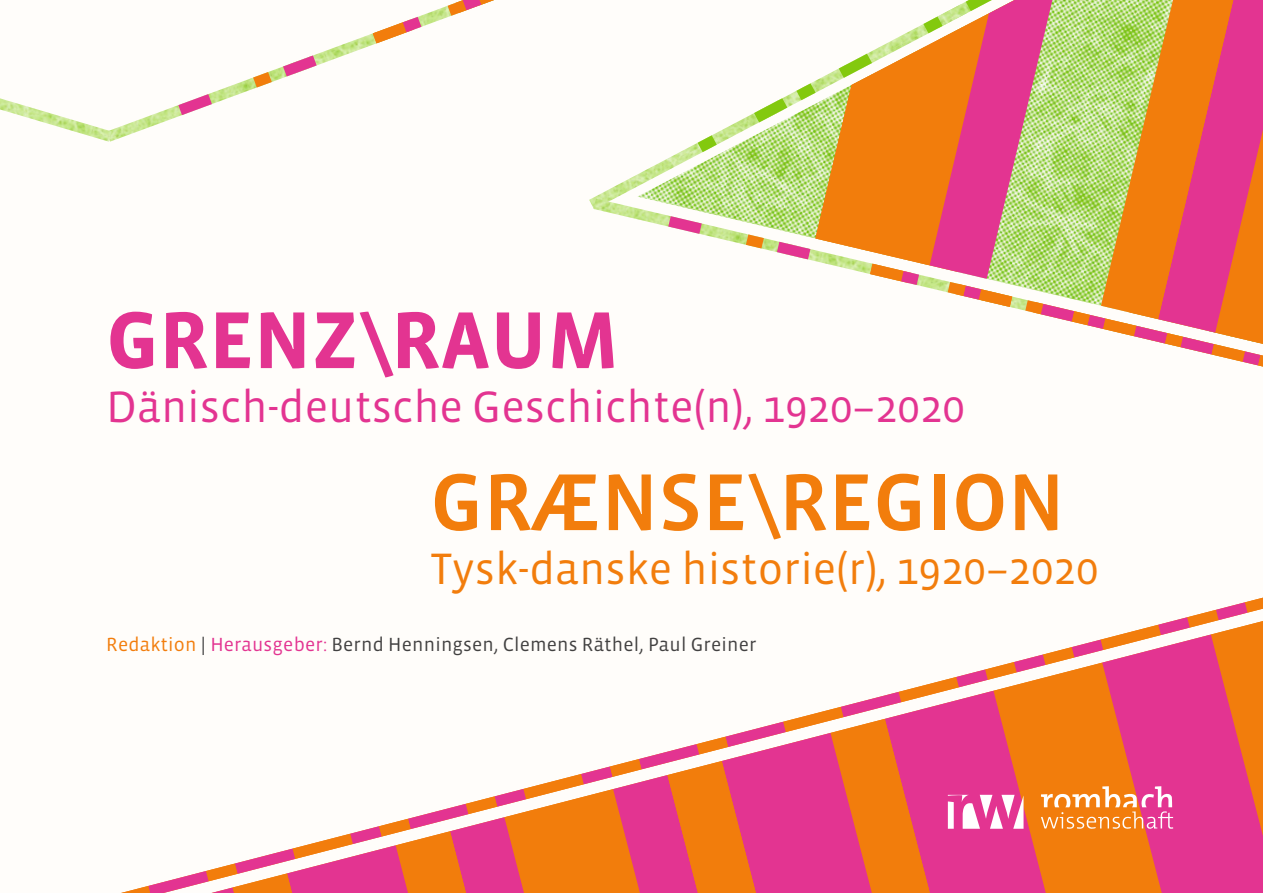
<style>
.page{position:relative;width:1263px;height:893px;background:#fff}
.page>*{position:absolute;margin:0;border:0;box-sizing:border-box;transform-origin:0 0}
.t1{font:500 82.5px "Vista Sans OT";color:#f27d0c}
.t2{font:700 82.5px "Vista Sans OT";color:#e33491}
.t3{font:45px "Vista Sans OT";color:#e33491}
.t4{font:45px "Vista Sans OT";color:#f27d0c}
.t5{font:19.5px "Vista Sans OT";letter-spacing:.01em;color:#424141}
.s1{color:#f27d0c}
.s2{color:#e33491}
</style>
<div class="page">
<img style="left:589px;top:174px;width:48px;height:35px">
<img style="left:594px;top:199px;width:43px;height:21px">
<img style="left:637px;top:117px;width:109px;height:128px">
<svg style="left:637px;top:117px;width:33px;height:69px"></svg>
<svg style="left:746px;top:0;width:517px;height:367px"></svg>
<img style="left:112px;top:66px;width:176px;height:75px">
<img style="left:314px;top:5px;width:137px;height:61px">
<svg style="left:178px;top:94px;width:34px;height:21px"></svg>
<svg style="left:253px;top:72px;width:19px;height:16px"></svg>
<svg style="left:283px;top:55px;width:34px;height:21px"></svg>
<svg style="left:448px;top:0;width:46px;height:16px"></svg>
<svg style="left:373px;top:17px;width:48px;height:26px"></svg>
<img style="left:0;top:98px;width:112px;height:44px">
<div style="left:0;top:882px;width:75px;height:11px;background:#fffdfa"></div>
<svg style="left:121px;top:598px;width:1142px;height:295px"></svg>
<h1 class="t2" style="left:106px;top:298px;width:514px">GRENZ\RAUM</h1>
<h2 class="t3" style="left:106px;top:384px;width:860px">Dänisch-deutsche Geschichte(n), 1920–2020</h2>
<h1 class="t1" style="left:430px;top:460px;width:636px">GRÆNSE\REGION</h1>
<h2 class="t4" style="left:430px;top:546px;width:670px">Tysk-danske historie(r), 1920–2020</h2>
<p class="t5" style="left:106px;top:634px;width:652px"><span class="s1">Redaktion</span> | <span class="s2">Herausgeber:</span> Bernd Henningsen, Clemens Räthel, Paul Greiner</p>
</div>
